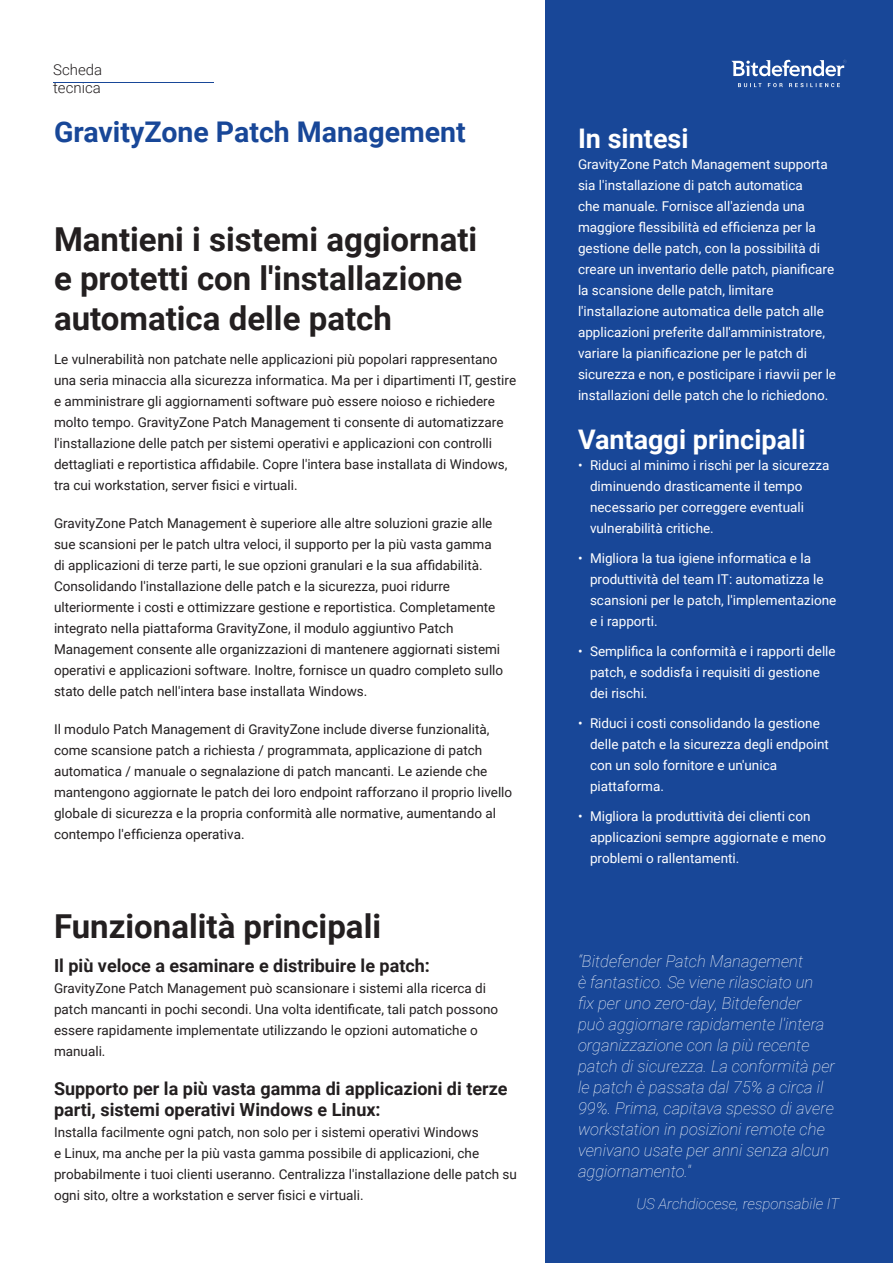
<style>
.page{position:relative;width:893px;height:1263px;background:#fff}
.page>*{position:absolute;margin:0;border:0;box-sizing:border-box;transform-origin:0 0}
.t1{font:700 33px/39.6px "Roboto";color:#231f20}
.t2{font:700 28.5px "Roboto";color:#184798}
.t3{font:700 27px "Roboto";color:#fff}
.t4{font:700 18px/21.6px "Roboto";color:#231f20}
.t5{font:italic 100 16.5px/21px "Roboto";color:#fff}
.t6{font:italic 100 15px "Roboto";color:#fff}
.t7{font:300 15px/18px "Roboto";color:#231f20}
.t8{font:13.5px/21px "Roboto";color:#231f20}
.t9{font:13.5px/21px "Roboto";color:#fff}
</style>
<div class="page">
<div style="left:545px;top:0;width:348px;height:1263px;background:#184798"></div>
<hr style="left:53px;top:82px;width:161px;height:1px;background:#184798">
<svg style="left:731px;top:59px;width:115px;height:18px"></svg>
<svg style="left:738px;top:83px;width:102px;height:4px"></svg>
<p class="t7" style="left:53px;top:61px;width:50px">Scheda tecnica</p>
<h2 class="t2" style="left:54px;top:112px;width:413px">GravityZone Patch Management</h2>
<h1 class="t1" style="left:54px;top:218px;width:425px">Mantieni i sistemi aggiornati e protetti con l'installazione automatica delle patch</h1>
<p class="t8" style="left:54px;top:348px;width:464px">Le vulnerabilità non patchate nelle applicazioni più popolari rappresentano una seria minaccia alla sicurezza informatica. Ma per i dipartimenti IT, gestire e amministrare gli aggiornamenti software può essere noioso e richiedere molto tempo. GravityZone Patch Management ti consente di automatizzare l'installazione delle patch per sistemi operativi e applicazioni con controlli dettagliati e reportistica affidabile. Copre l'intera base installata di Windows, tra cui workstation, server fisici e virtuali.</p>
<p class="t8" style="left:54px;top:512px;width:451px">GravityZone Patch Management è superiore alle altre soluzioni grazie alle sue scansioni per le patch ultra veloci, il supporto per la più vasta gamma di applicazioni di terze parti, le sue opzioni granulari e la sua affidabilità.<br>Consolidando l'installazione delle patch e la sicurezza, puoi ridurre ulteriormente i costi e ottimizzare gestione e reportistica. Completamente integrato nella piattaforma GravityZone, il modulo aggiuntivo Patch Management consente alle organizzazioni di mantenere aggiornati sistemi operativi e applicazioni software. Inoltre, fornisce un quadro completo sullo stato delle patch nell'intera base installata Windows.</p>
<p class="t8" style="left:54px;top:718px;width:460px">Il modulo Patch Management di GravityZone include diverse funzionalità, come scansione patch a richiesta / programmata, applicazione di patch automatica / manuale o segnalazione di patch mancanti. Le aziende che mantengono aggiornate le patch dei loro endpoint rafforzano il proprio livello globale di sicurezza e la propria conformità alle normative, aumentando al contempo l'efficienza operativa.</p>
<h1 class="t1" style="left:54px;top:905px;width:329px">Funzionalità principali</h1>
<h3 class="t4" style="left:54px;top:954px;width:377px">Il più veloce a esaminare e distribuire le patch:</h3>
<p class="t8" style="left:54px;top:977px;width:446px">GravityZone Patch Management può scansionare i sistemi alla ricerca di patch mancanti in pochi secondi. Una volta identificate, tali patch possono essere rapidamente implementate utilizzando le opzioni automatiche o manuali.</p>
<h3 class="t4" style="left:54px;top:1077px;width:455px">Supporto per la più vasta gamma di applicazioni di terze parti, sistemi operativi Windows e Linux:</h3>
<p class="t8" style="left:54px;top:1121px;width:464px">Installa facilmente ogni patch, non solo per i sistemi operativi Windows<br>e Linux, ma anche per la più vasta gamma possibile di applicazioni, che probabilmente i tuoi clienti useranno. Centralizza l'installazione delle patch su ogni sito, oltre a workstation e server fisici e virtuali.</p>
<h3 class="t3" style="left:578px;top:120px;width:112px">In sintesi</h3>
<p class="t9" style="left:578px;top:153px;width:260px">GravityZone Patch Management supporta sia l'installazione di patch automatica<br>che manuale. Fornisce all'azienda una maggiore flessibilità ed efficienza per la gestione delle patch, con la possibilità di creare un inventario delle patch, pianificare la scansione delle patch, limitare l'installazione automatica delle patch alle applicazioni preferite dall'amministratore, variare la pianificazione per le patch di sicurezza e non, e posticipare i riavvii per le installazioni delle patch che lo richiedono.</p>
<h3 class="t3" style="left:578px;top:421px;width:229px">Vantaggi principali</h3>
<p class="t9" style="left:590px;top:454px;width:241px;text-indent:-12px">• Riduci al minimo i rischi per la sicurezza diminuendo drasticamente il tempo necessario per correggere eventuali vulnerabilità critiche.</p>
<p class="t9" style="left:590px;top:547px;width:248px;text-indent:-12px">• Migliora la tua igiene informatica e la produttività del team IT: automatizza le scansioni per le patch, l'implementazione e i rapporti.</p>
<p class="t9" style="left:590px;top:640px;width:247px;text-indent:-12px">• Semplifica la conformità e i rapporti delle patch, e soddisfa i requisiti di gestione dei rischi.</p>
<p class="t9" style="left:590px;top:712px;width:240px;text-indent:-12px">• Riduci i costi consolidando la gestione delle patch e la sicurezza degli endpoint con un solo fornitore e un'unica piattaforma.</p>
<p class="t9" style="left:590px;top:805px;width:238px;text-indent:-12px">• Migliora la produttività dei clienti con applicazioni sempre aggiornate e meno problemi o rallentamenti.</p>
<p class="t5" style="left:578px;top:950px;width:259px">“Bitdefender Patch Management<br>è fantastico. Se viene rilasciato un<br>fix per uno zero-day, Bitdefender<br>può aggiornare rapidamente l'intera organizzazione con la più recente patch di sicurezza. La conformità per le patch è passata dal 75% a circa il 99%. Prima, capitava spesso di avere workstation in posizioni remote che venivano usate per anni senza alcun aggiornamento."</p>
<p class="t6" style="left:636px;top:1193px;width:204px">US Archdiocese, responsabile IT</p>
</div>
